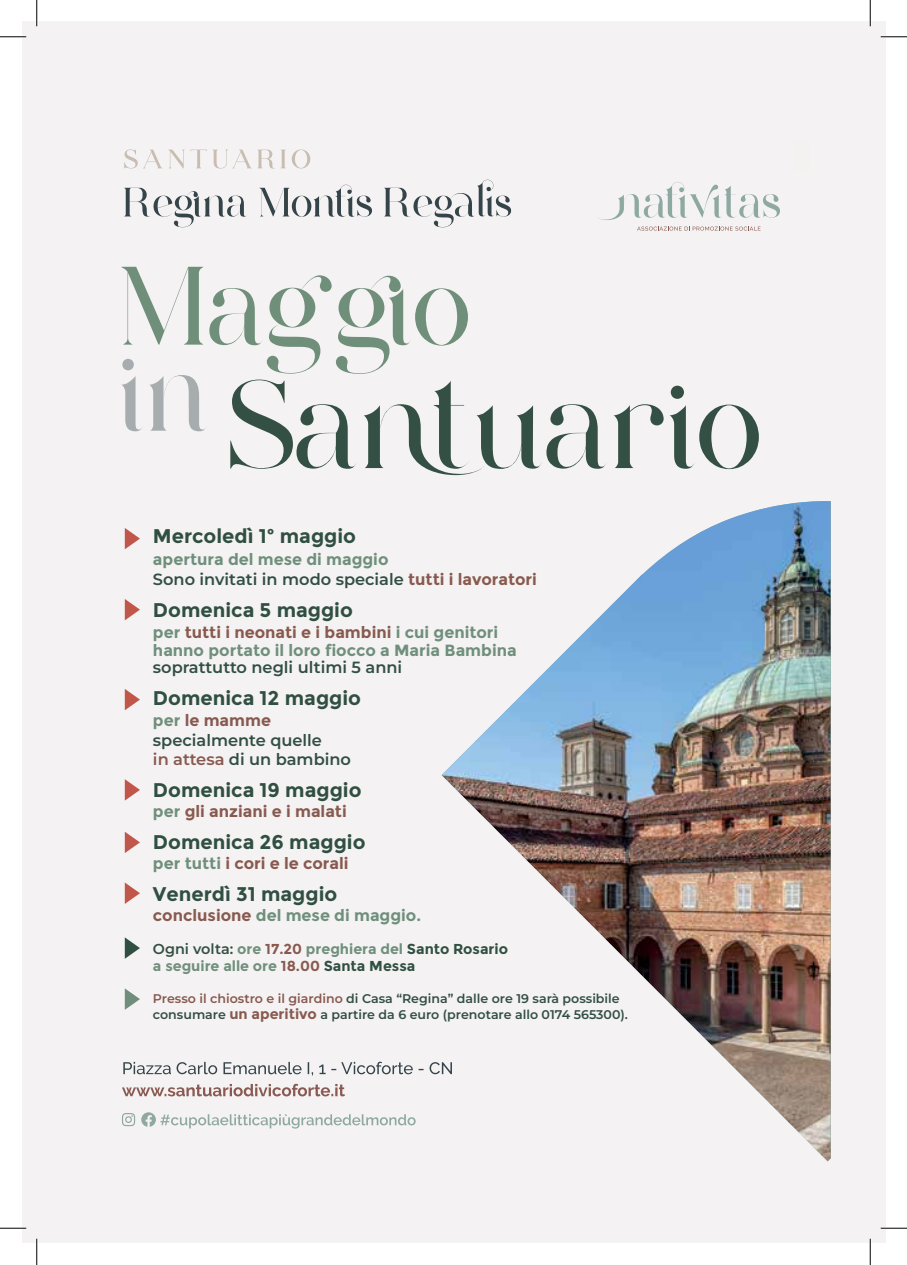
<style>
.page{position:relative;width:907px;height:1265px;background:#fff}
.page>*{position:absolute;margin:0;border:0;box-sizing:border-box;transform-origin:0 0}
.t1{font:106.05px "Destination Journalism";color:#708f7b}
.t2{font:104.3px "Destination Journalism";color:#a7acaf}
.t3{font:700 19.78px "Montserrat";color:#304f42}
.t4{font:600 16.28px/20.5px "Montserrat";color:#324f44}
.t5{font:700 16.28px/18.7px "Montserrat";color:#6f8f7c}
.t6{font:700 16.28px "Montserrat";color:#88594f}
.t7{font:700 14.35px/17px "Montserrat";color:#6f8f7c}
.t8{font:600 12.6px/15.8px "Montserrat";color:#324f44}
.s1{font-weight:700;color:#6f8f7c}
.s2{font-weight:700;color:#88594f}
.s3{color:#88594f}
.s4{color:#6f8f7c}
.s5{font-weight:600;color:#324f44}
.s6{color:#304f42}
.s7{font-weight:700;font-size:14.35px;color:#88594f}
</style>
<div class="page">
<div style="left:22px;top:22px;width:863px;height:1220px;background:#f4f2f3"></div>
<svg style="left:124px;top:188px;width:123px;height:39px"></svg>
<svg style="left:259px;top:185px;width:113px;height:32px"></svg>
<svg style="left:384px;top:180px;width:127px;height:47px"></svg>
<svg style="left:124px;top:149px;width:38px;height:19px"></svg>
<svg style="left:169px;top:150px;width:15px;height:18px"></svg>
<svg style="left:191px;top:150px;width:16px;height:18px"></svg>
<svg style="left:213px;top:150px;width:38px;height:18px"></svg>
<svg style="left:258px;top:150px;width:15px;height:18px"></svg>
<svg style="left:281px;top:150px;width:4px;height:18px"></svg>
<svg style="left:292px;top:149px;width:18px;height:19px"></svg>
<svg style="left:230px;top:379px;width:529px;height:96px"></svg>
<svg style="left:599px;top:182px;width:181px;height:38px"></svg>
<svg style="left:637px;top:226px;width:123px;height:4px"></svg>
<svg style="left:125px;top:528px;width:15px;height:21px"></svg>
<svg style="left:125px;top:599px;width:15px;height:21px"></svg>
<svg style="left:125px;top:689px;width:15px;height:21px"></svg>
<svg style="left:125px;top:779px;width:15px;height:21px"></svg>
<svg style="left:125px;top:832px;width:15px;height:20px"></svg>
<svg style="left:125px;top:882px;width:15px;height:21px"></svg>
<svg style="left:125px;top:937px;width:15px;height:21px"></svg>
<svg style="left:125px;top:988px;width:15px;height:21px"></svg>
<svg style="left:122px;top:1112px;width:294px;height:16px"></svg>
<svg style="left:122px;top:1083px;width:223px;height:13px"></svg>
<svg style="left:123px;top:1061px;width:319px;height:14px"></svg>
<img style="left:442px;top:501px;width:388px;height:659px">
<hr style="left:0;top:36px;width:26px;height:2px;background:#fff">
<hr style="left:881px;top:36px;width:26px;height:2px;background:#fff">
<hr style="left:0;top:1226px;width:26px;height:2px;background:#fff">
<hr style="left:881px;top:1226px;width:26px;height:2px;background:#fff">
<hr style="left:36px;top:0;width:2px;height:26px;background:#fff">
<hr style="left:36px;top:1238px;width:2px;height:26px;background:#fff">
<hr style="left:869px;top:0;width:2px;height:26px;background:#fff">
<hr style="left:869px;top:1238px;width:2px;height:26px;background:#fff">
<svg style="left:0;top:36px;width:26px;height:1px"></svg>
<svg style="left:881px;top:36px;width:26px;height:1px"></svg>
<svg style="left:0;top:1227px;width:26px;height:1px"></svg>
<svg style="left:881px;top:1227px;width:26px;height:1px"></svg>
<svg style="left:36px;top:0;width:1px;height:26px"></svg>
<svg style="left:36px;top:1238px;width:1px;height:26px"></svg>
<svg style="left:870px;top:0;width:1px;height:26px"></svg>
<svg style="left:870px;top:1238px;width:1px;height:26px"></svg>
<h1 class="t1" style="left:117px;top:245px;width:354px">Maggio</h1>
<h2 class="t2" style="left:117px;top:332px;width:93px">in</h2>
<p class="t3" style="left:153px;top:523px;width:205px">Mercoledì 1º maggio</p>
<p class="t4" style="left:153px;top:548px;width:385px"><span class="s1">apertura del mese di maggio<br></span>Sono invitati in modo speciale <span class="s2">tutti i lavoratori</span></p>
<p class="t3" style="left:153px;top:598px;width:201px">Domenica 5 maggio</p>
<p class="t5" style="left:153px;top:622px;width:365px">per <span class="s3">tutti i neonati e i bambini</span> i cui genitori hanno portato il loro fiocco a Maria Bambina</p>
<p class="t4" style="left:153px;top:656px;width:251px">soprattutto negli ultimi 5 anni</p>
<p class="t3" style="left:153px;top:686px;width:210px">Domenica 12 maggio</p>
<p class="t4" style="left:153px;top:708px;width:170px"><span class="s1">per</span> <span class="s2">le mamme </span>specialmente quelle</p>
<p class="t4" style="left:153px;top:748px;width:200px"><span class="s3">in attesa</span> di un bambino</p>
<p class="t3" style="left:153px;top:777px;width:210px">Domenica 19 maggio</p>
<p class="t6" style="left:153px;top:801px;width:195px"><span class="s4">per</span> gli anziani e i malati</p>
<p class="t3" style="left:153px;top:829px;width:214px">Domenica 26 maggio</p>
<p class="t6" style="left:153px;top:853px;width:197px"><span class="s4">per tutti</span> i cori e le corali</p>
<p class="t3" style="left:153px;top:881px;width:186px">Venerdì 31 maggio</p>
<p class="t5" style="left:153px;top:906px;width:270px"><span class="s3">conclusione</span> del mese di maggio.</p>
<p class="t7" style="left:153px;top:940px;width:357px"><span class="s5">Ogni volta:</span> ore <span class="s3">17.20</span> preghiera del <span class="s6">Santo Rosario </span>a seguire alle ore <span class="s3">18.00</span> <span class="s6">Santa Messa</span></p>
<p class="t8" style="left:153px;top:989px;width:477px"><span class="s3">Presso il chiostro e il giardino</span> di Casa “Regina” dalle ore 19 sarà possibile consumare <span class="s7">un aperitivo</span> a partire da 6 euro (prenotare allo 0174 565300).</p>
</div>
